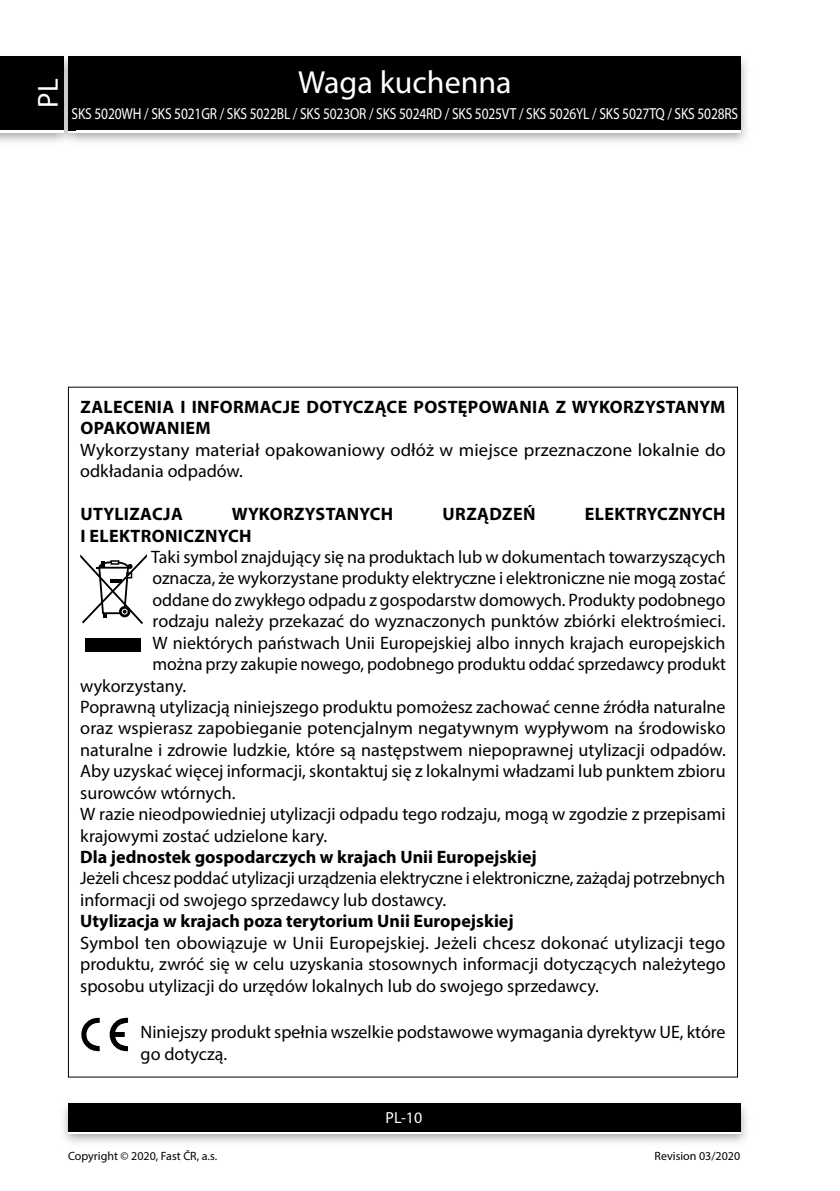
<style>
.page{position:relative;width:840px;height:1191px;background:#fff}
.page>*{position:absolute;margin:0;border:0;box-sizing:border-box;transform-origin:0 0}
.t1{font:32px "Myriad Pro";color:#fff}
.t2{font:29px "Myriad Pro";color:#fff}
.t3{font:18px/21.4px "Myriad Pro";color:#000}
.t4{font:700 18px/21.6px "Myriad Pro";letter-spacing:.02em;color:#000}
.t5{font:700 18px "Myriad Pro";color:#000}
.t6{font:16px "Myriad Pro";letter-spacing:-.01em;color:#fff;scale:.84 1}
.t7{font:16px "Myriad Pro";letter-spacing:-.01em;color:#fff}
.t8{font:12px "Myriad Pro";color:#000}
</style>
<div class="page">
<img style="left:0;top:56px;width:747px;height:86px">
<div style="left:68px;top:59px;width:672px;height:74px;background:#fff"></div>
<div style="left:68px;top:57px;width:672px;height:73px;background:#000"></div>
<img style="left:63px;top:1103px;width:684px;height:40px">
<div style="left:68px;top:1106px;width:672px;height:28px;background:linear-gradient(to right,#fff,#fff)"></div>
<div style="left:68px;top:1103px;width:672px;height:28px;background:#000"></div>
<img style="left:57px;top:56px;width:18px;height:86px">
<img style="left:68px;top:130px;width:7px;height:3px">
<svg style="left:68px;top:57px;width:7px;height:2px"></svg>
<img style="left:68px;top:59px;width:7px;height:71px">
<div style="left:0;top:59px;width:64px;height:74px;background:#fff"></div>
<div style="left:0;top:57px;width:64px;height:73px;background:#000"></div>
<svg style="left:80px;top:554px;width:67px;height:70px"></svg>
<div style="left:85px;top:638px;width:56px;height:13px;background:#000"></div>
<svg style="left:81px;top:1017px;width:48px;height:35px"></svg>
<h2 class="t2" style="left:30px;top:108px;width:31px;rotate:-90deg">PL</h2>
<h1 class="t1" style="left:298px;top:62px;width:215px">Waga kuchenna</h1>
<p class="t6" style="left:72px;top:103px;width:794px">SKS 5020WH / SKS 5021GR / SKS 5022BL / SKS 5023OR / SKS 5024RD / SKS 5025VT / SKS 5026YL / SKS 5027TQ / SKS 5028RS</p>
<p class="t4" style="left:80px;top:395px;width:646px">ZALECENIA I INFORMACJE DOTYCZĄCE POSTĘPOWANIA Z WYKORZYSTANYM<br>OPAKOWANIEM</p>
<p class="t3" style="left:80px;top:438px;width:646px">Wykorzystany materiał opakowaniowy odłóż w miejsce przeznaczone lokalnie do odkładania odpadów.</p>
<p class="t4" style="left:80px;top:502px;width:104px">UTYLIZACJA</p>
<p class="t4" style="left:231px;top:502px;width:163px">WYKORZYSTANYCH</p>
<p class="t4" style="left:442px;top:502px;width:94px">URZĄDZEŃ</p>
<p class="t4" style="left:584px;top:502px;width:142px">ELEKTRYCZNYCH</p>
<p class="t4" style="left:80px;top:524px;width:172px">I ELEKTRONICZNYCH</p>
<p class="t3" style="left:151px;top:546px;width:575px">Taki symbol znajdujący się na produktach lub w dokumentach towarzyszących</p>
<p class="t3" style="left:152px;top:567px;width:574px">oznacza, że wykorzystane produkty elektryczne i elektroniczne nie mogą zostać</p>
<p class="t3" style="left:152px;top:589px;width:574px">oddane do zwykłego odpadu z gospodarstw domowych. Produkty podobnego</p>
<p class="t3" style="left:152px;top:610px;width:574px">rodzaju należy przekazać do wyznaczonych punktów zbiórki elektrośmieci.</p>
<p class="t3" style="left:152px;top:632px;width:574px">W niektórych państwach Unii Europejskiej albo innych krajach europejskich</p>
<p class="t3" style="left:152px;top:653px;width:574px">można przy zakupie nowego, podobnego produktu oddać sprzedawcy produkt</p>
<p class="t3" style="left:80px;top:674px;width:107px">wykorzystany.</p>
<p class="t3" style="left:80px;top:696px;width:646px">Poprawną utylizacją niniejszego produktu pomożesz zachować cenne źródła naturalne</p>
<p class="t3" style="left:80px;top:717px;width:646px">oraz wspierasz zapobieganie potencjalnym negatywnym wypływom na środowisko</p>
<p class="t3" style="left:80px;top:739px;width:646px">naturalne i zdrowie ludzkie, które są następstwem niepoprawnej utylizacji odpadów.</p>
<p class="t3" style="left:80px;top:760px;width:646px">Aby uzyskać więcej informacji, skontaktuj się z lokalnymi władzami lub punktem zbioru</p>
<p class="t3" style="left:80px;top:781px;width:157px">surowców wtórnych.</p>
<p class="t3" style="left:80px;top:803px;width:646px">W razie nieodpowiedniej utylizacji odpadu tego rodzaju, mogą w zgodzie z przepisami</p>
<p class="t3" style="left:80px;top:824px;width:248px">krajowymi zostać udzielone kary.</p>
<p class="t5" style="left:80px;top:845px;width:458px">Dla jednostek gospodarczych w krajach Unii Europejskiej</p>
<p class="t3" style="left:80px;top:867px;width:646px">Jeżeli chcesz poddać utylizacji urządzenia elektryczne i elektroniczne, zażądaj potrzebnych informacji od swojego sprzedawcy lub dostawcy.</p>
<p class="t5" style="left:80px;top:909px;width:434px">Utylizacja w krajach poza terytorium Unii Europejskiej</p>
<p class="t3" style="left:80px;top:931px;width:646px;text-align:justify">Symbol ten obowiązuje w Unii Europejskiej. Jeżeli chcesz dokonać utylizacji tego produktu, zwróć się w celu uzyskania stosownych informacji dotyczących należytego sposobu utylizacji do urzędów lokalnych lub do swojego sprzedawcy.</p>
<p class="t3" style="left:140px;top:1021px;width:586px">Niniejszy produkt spełnia wszelkie podstawowe wymagania dyrektyw UE, które go dotyczą.</p>
<p class="t7" style="left:385px;top:1108px;width:38px">PL-10</p>
<p class="t8" style="left:68px;top:1148px;width:150px">Copyright © 2020, Fast ČR, a.s.</p>
<p class="t8" style="left:654px;top:1148px;width:87px">Revision 03/2020</p>
</div>
